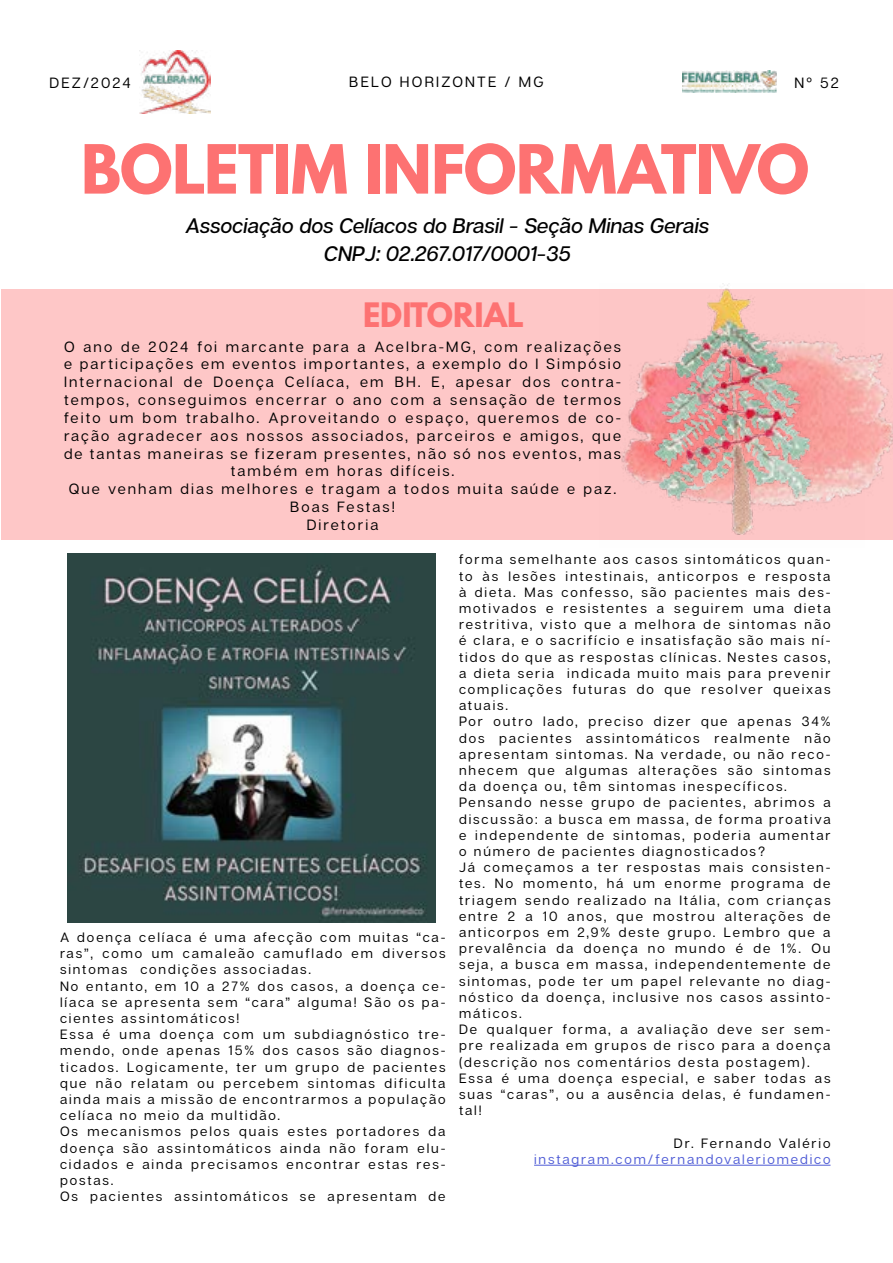
<style>
.page{position:relative;width:893px;height:1263px;background:#fff}
.page>*{position:absolute;margin:0;border:0;box-sizing:border-box;transform-origin:0 0}
.t1{font:700 60px "League Spartan";letter-spacing:-.015em;color:#fd7272}
.t2{font:700 29.85px "League Spartan";color:#fd7272}
.t3{font:italic 500 21px/28.5px "Articulat C Fv 2";color:#000;text-align:center}
.t4{font:14.85px/17.9px "Articulat C Fv 2 Text";letter-spacing:.14em;color:#000;text-align:center}
.t5{font:13.5px/16.2px "Articulat C Fv 2 Text";letter-spacing:.14em;color:#000}
.t6{font:13.5px "Articulat C Fv 2 Text";letter-spacing:.14em;color:#4f5cd6}
</style>
<div class="page">
<img style="left:682px;top:70px;width:94px;height:23px">
<img style="left:140px;top:50px;width:70px;height:63px">
<div style="left:1px;top:289px;width:891px;height:251px;background:#fec7c7"></div>
<img style="left:68px;top:554px;width:368px;height:368px">
<hr style="left:534px;top:1165px;width:296px;height:1px;background:#4f5cd6">
<img style="left:864px;top:304px;width:29px;height:229px">
<img style="left:621px;top:285px;width:243px;height:250px">
<p class="t4" style="left:50px;top:75px;width:83px">DEZ/2024</p>
<p class="t4" style="left:349px;top:74px;width:196px">BELO HORIZONTE / MG</p>
<p class="t4" style="left:794px;top:75px;width:46px">Nº 52</p>
<h1 class="t1" style="left:81px;top:122px;width:730px">BOLETIM INFORMATIVO</h1>
<h3 class="t3" style="left:186px;top:212px;width:525px">Associação dos Celíacos do Brasil - Seção Minas Gerais<br>CNPJ: 02.267.017/0001-35</h3>
<h2 class="t2" style="left:363px;top:291px;width:162px">EDITORIAL</h2>
<p class="t4" style="left:64px;top:338px;width:559px">O ano de 2024 foi marcante para a Acelbra-MG, com realizações e participações em eventos importantes, a exemplo do I Simpósio Internacional de Doença Celíaca, em BH. E, apesar dos contra&shy;tempos, conseguimos encerrar o ano com a sensação de termos feito um bom trabalho. Aproveitando o espaço, queremos de co&shy;ração agradecer aos nossos associados, parceiros e amigos, que de tantas maneiras se fizeram presentes, não só nos eventos, mas também em horas difíceis.<br>Que venham dias melhores e tragam a todos muita saúde e paz.<br>Boas Festas!<br>Diretoria</p>
<p class="t5" style="left:60px;top:929px;width:387px">A doença celíaca é uma afecção com muitas “ca&shy;ras”, como um camaleão camuflado em diversos sintomas condições associadas.<br>No entanto, em 10 a 27% dos casos, a doença ce&shy;líaca se apresenta sem “cara” alguma! São os pa&shy;cientes assintomáticos!<br>Essa é uma doença com um subdiagnóstico tre&shy;mendo, onde apenas 15% dos casos são diagnos&shy;ticados. Logicamente, ter um grupo de pacientes que não relatam ou percebem sintomas dificulta ainda mais a missão de encontrarmos a população celíaca no meio da multidão.<br>Os mecanismos pelos quais estes portadores da doença são assintomáticos ainda não foram elu&shy;cidados e ainda precisamos encontrar estas res&shy;postas.<br>Os pacientes assintomáticos se apresentam de</p>
<p class="t5" style="left:459px;top:552px;width:373px">forma semelhante aos casos sintomáticos quan&shy;to às lesões intestinais, anticorpos e resposta à dieta. Mas confesso, são pacientes mais des&shy;motivados e resistentes a seguirem uma dieta restritiva, visto que a melhora de sintomas não é clara, e o sacrifício e insatisfação são mais ní&shy;tidos do que as respostas clínicas. Nestes casos, a dieta seria indicada muito mais para prevenir complicações futuras do que resolver queixas atuais.<br>Por outro lado, preciso dizer que apenas 34% dos pacientes assintomáticos realmente não apresentam sintomas. Na verdade, ou não reco&shy;nhecem que algumas alterações são sintomas da doença ou, têm sintomas inespecíficos.<br>Pensando nesse grupo de pacientes, abrimos a discussão: a busca em massa, de forma proativa e independente de sintomas, poderia aumentar o número de pacientes diagnosticados?<br>Já começamos a ter respostas mais consisten&shy;tes. No momento, há um enorme programa de triagem sendo realizado na Itália, com crianças entre 2 a 10 anos, que mostrou alterações de anticorpos em 2,9% deste grupo. Lembro que a prevalência da doença no mundo é de 1%. Ou seja, a busca em massa, independentemente de sintomas, pode ter um papel relevante no diag&shy;nóstico da doença, inclusive nos casos assinto&shy;máticos.<br>De qualquer forma, a avaliação deve ser sem&shy;pre realizada em grupos de risco para a doença (descrição nos comentários desta postagem).<br>Essa é uma doença especial, e saber todas as suas “caras”, ou a ausência delas, é fundamen&shy;tal!</p>
<p class="t5" style="left:674px;top:1135px;width:158px">Dr. Fernando Valério</p>
<p class="t6" style="left:534px;top:1151px;width:298px">instagram.com/fernandovaleriomedico</p>
</div>
